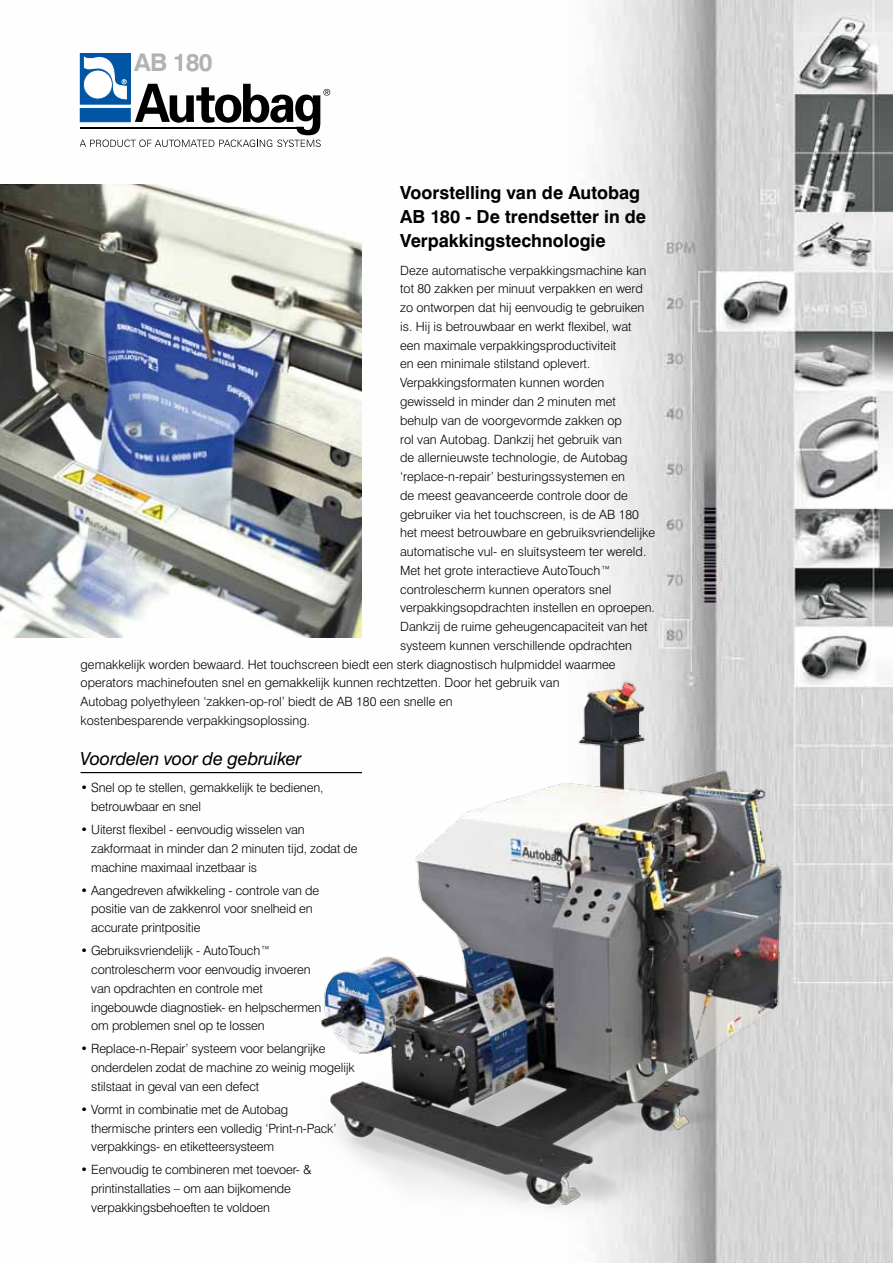
<style>
.page{position:relative;width:893px;height:1263px;background:#fff}
.page>*{position:absolute;margin:0;border:0;box-sizing:border-box;transform-origin:0 0}
.t1{font:700 24.3px "Swiss 721 BT";color:#b3b2b2}
.t2{font:700 18px/24px "Swiss 721 BT";color:#000}
.t3{font:italic 18px "Swiss 721 BT";letter-spacing:-.01em;color:#000}
.t4{font:300 12.75px/18.8px "Swiss 721 BT";color:#000}
</style>
<div class="page">
<img style="left:0;top:0;width:893px;height:1263px">
<img style="left:0;top:185px;width:362px;height:453px">
<svg style="left:80px;top:52px;width:250px;height:95px"></svg>
<img style="left:251px;top:676px;width:575px;height:581px">
<hr style="left:81px;top:772px;width:281px;height:1px;background:#000">
<h1 class="t1" style="left:134px;top:47px;width:80px">AB 180</h1>
<h2 class="t2" style="left:400px;top:181px;width:248px">Voorstelling van de Autobag<br>AB 180 - De trendsetter in de<br>Verpakkingstechnologie</h2>
<p class="t4" style="left:400px;top:261px;width:248px">Deze automatische verpakkingsmachine kan</p>
<p class="t4" style="left:400px;top:279px;width:244px">tot 80 zakken per minuut verpakken en werd</p>
<p class="t4" style="left:400px;top:298px;width:246px">zo ontworpen dat hij eenvoudig te gebruiken</p>
<p class="t4" style="left:400px;top:317px;width:233px">is. Hij is betrouwbaar en werkt flexibel, wat</p>
<p class="t4" style="left:400px;top:336px;width:218px">een maximale verpakkingsproductiviteit</p>
<p class="t4" style="left:400px;top:354px;width:192px">en een minimale stilstand oplevert.</p>
<p class="t4" style="left:400px;top:373px;width:206px">Verpakkingsformaten kunnen worden</p>
<p class="t4" style="left:400px;top:392px;width:217px">gewisseld in minder dan 2 minuten met</p>
<p class="t4" style="left:400px;top:411px;width:223px">behulp van de voorgevormde zakken op</p>
<p class="t4" style="left:400px;top:429px;width:223px">rol van Autobag. Dankzij het gebruik van</p>
<p class="t4" style="left:400px;top:448px;width:229px">de allernieuwste technologie, de Autobag</p>
<p class="t4" style="left:400px;top:467px;width:226px">‘replace-n-repair’ besturingssystemen en</p>
<p class="t4" style="left:400px;top:486px;width:229px">de meest geavanceerde controle door de</p>
<p class="t4" style="left:400px;top:504px;width:240px">gebruiker via het touchscreen, is de AB 180</p>
<p class="t4" style="left:400px;top:523px;width:256px">het meest betrouwbare en gebruiksvriendelijke</p>
<p class="t4" style="left:400px;top:542px;width:248px">automatische vul- en sluitsysteem ter wereld.</p>
<p class="t4" style="left:400px;top:561px;width:212px">Met het grote interactieve AutoTouch™</p>
<p class="t4" style="left:400px;top:579px;width:213px">controlescherm kunnen operators snel</p>
<p class="t4" style="left:400px;top:598px;width:256px">verpakkingsopdrachten instellen en oproepen.</p>
<p class="t4" style="left:400px;top:617px;width:249px">Dankzij de ruime geheugencapaciteit van het</p>
<p class="t4" style="left:400px;top:636px;width:233px">systeem kunnen verschillende opdrachten</p>
<p class="t4" style="left:81px;top:655px;width:537px">gemakkelijk worden bewaard. Het touchscreen biedt een sterk diagnostisch hulpmiddel waarmee</p>
<p class="t4" style="left:81px;top:673px;width:480px">operators machinefouten snel en gemakkelijk kunnen rechtzetten. Door het gebruik van</p>
<p class="t4" style="left:81px;top:692px;width:374px">Autobag polyethyleen ‘zakken-op-rol’ biedt de AB 180 een snelle en</p>
<p class="t4" style="left:81px;top:711px;width:231px">kostenbesparende verpakkingsoplossing.</p>
<h2 class="t3" style="left:81px;top:748px;width:222px">Voordelen voor de gebruiker</h2>
<p class="t4" style="left:91px;top:778px;width:234px;text-indent:-11px">• Snel op te stellen, gemakkelijk te bedienen, betrouwbaar en snel</p>
<p class="t4" style="left:91px;top:820px;width:268px;text-indent:-11px">• Uiterst flexibel - eenvoudig wisselen van zakformaat in minder dan 2 minuten tijd, zodat de machine maximaal inzetbaar is</p>
<p class="t4" style="left:91px;top:881px;width:229px;text-indent:-11px">• Aangedreven afwikkeling - controle van de positie van de zakkenrol voor snelheid en accurate printpositie</p>
<p class="t4" style="left:91px;top:941px;width:232px;text-indent:-11px">• Gebruiksvriendelijk - AutoTouch™ controlescherm voor eenvoudig invoeren van opdrachten en controle met ingebouwde diagnostiek- en helpschermen om problemen snel op te lossen</p>
<p class="t4" style="left:91px;top:1039px;width:265px;text-indent:-11px">• Replace-n-Repair’ systeem voor belangrijke onderdelen zodat de machine zo weinig mogelijk stilstaat in geval van een defect</p>
<p class="t4" style="left:91px;top:1100px;width:247px;text-indent:-11px">• Vormt in combinatie met de Autobag thermische printers een volledig ‘Print-n-Pack’ verpakkings- en etiketteersysteem</p>
<p class="t4" style="left:91px;top:1160px;width:222px;text-indent:-11px">• Eenvoudig te combineren met toevoer- &amp; printinstallaties – om aan bijkomende verpakkingsbehoeften te voldoen</p>
</div>
